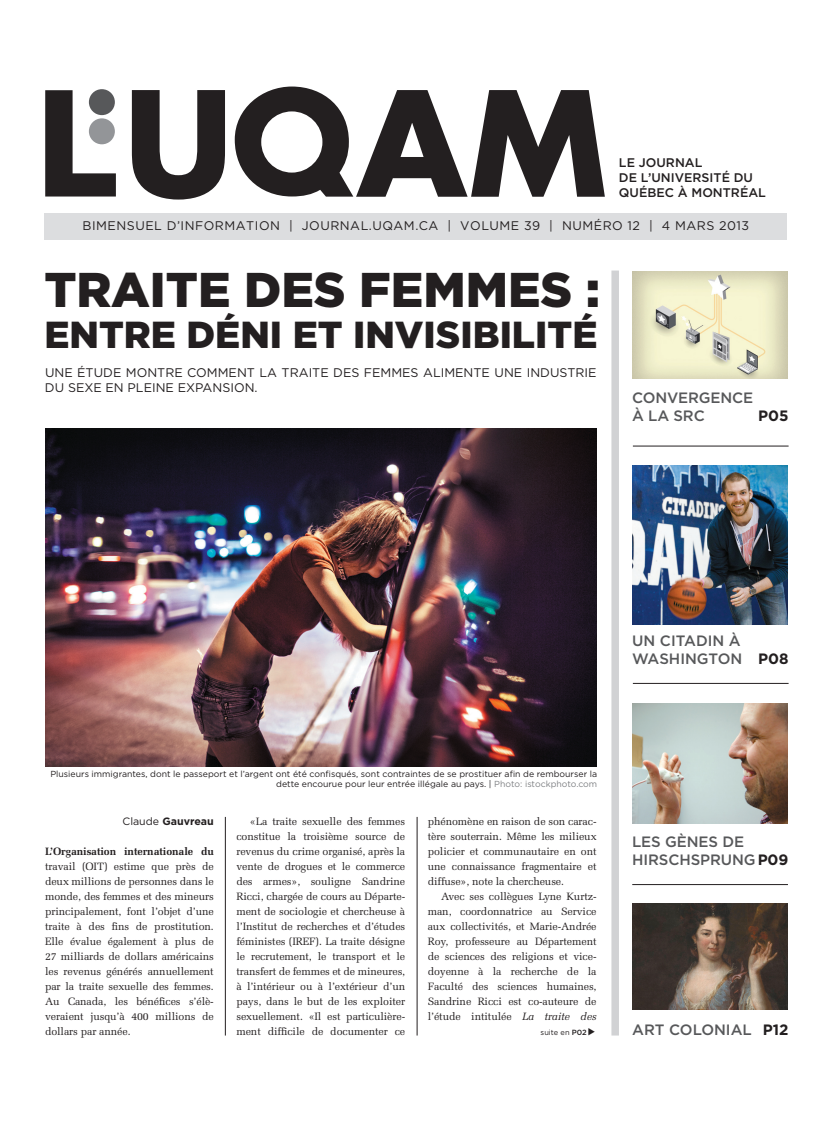
<style>
.page{position:relative;width:833px;height:1125px;background:#fff}
.page>*{position:absolute;margin:0;border:0;box-sizing:border-box;transform-origin:0 0}
.t1{font:900 48.75px "Gotham";color:#231f20}
.t2{font:900 37.62px "Gotham";color:#231f20}
.t3{font:500 15px "Gotham";letter-spacing:-.005em;color:#57585a}
.t4{font:700 15px "Gotham";color:#231f20}
.t5{font:12.5px "Gotham";letter-spacing:.04em;color:#231f20}
.t6{font:500 12.5px/15px "Gotham";color:#231f20}
.t7{font:10.62px/15px "Melior";letter-spacing:-.01em;color:#231f20;text-align:justify}
.t8{font:700 10.62px "Melior";letter-spacing:-.01em;color:#231f20}
.t9{font:700 10.62px "Gotham";color:#231f20}
.t10{font:8.75px/10px "Gotham";color:#231f20;text-align:right}
.t11{font:7.5px "Gotham";color:#231f20}
.s1{color:#808285}
.s2{font-weight:400}
.s3{font-style:italic}
.s4{font-weight:500}
.s5{font-weight:500;color:#57585a}
</style>
<div class="page">
<div style="left:44px;top:213px;width:743px;height:27px;background:#dcdddf"></div>
<svg style="left:132px;top:90px;width:93px;height:110px"></svg>
<svg style="left:45px;top:90px;width:71px;height:107px"></svg>
<div style="left:89px;top:89px;width:26px;height:26px;background:#57585a;border-radius:50%"></div>
<div style="left:89px;top:118px;width:26px;height:26px;background:#939598;border-radius:50%"></div>
<svg style="left:235px;top:87px;width:370px;height:110px"></svg>
<div style="left:611px;top:271px;width:8px;height:765px;background:#d1d2d4"></div>
<hr style="left:632px;top:683px;width:156px;height:1px;background:#231f20">
<hr style="left:632px;top:446px;width:156px;height:1px;background:#231f20">
<img style="left:632px;top:903px;width:156px;height:107px">
<img style="left:632px;top:271px;width:156px;height:108px">
<img style="left:632px;top:466px;width:155px;height:159px">
<img style="left:632px;top:703px;width:156px;height:120px">
<hr style="left:225px;top:817px;width:1px;height:219px;background:#231f20">
<hr style="left:417px;top:817px;width:1px;height:219px;background:#231f20">
<hr style="left:632px;top:884px;width:156px;height:1px;background:#231f20">
<img style="left:45px;top:429px;width:551px;height:338px">
<p class="t6" style="left:619px;top:155px;width:148px">LE JOURNAL<br>DE L’UNIVERSITÉ DU<br>QUÉBEC À MONTRÉAL</p>
<p class="t5" style="left:83px;top:219px;width:238px">BIMENSUEL D’INFORMATION | journal</p>
<p class="t5" style="left:369px;top:219px;width:381px">.UQAM.CA | VOLUME 39 | NUMÉRO 12 | 4 MARS 2013</p>
<h1 class="t1" style="left:44px;top:261px;width:557px">TRAITE DES FEMMES :</h1>
<h2 class="t2" style="left:44px;top:313px;width:554px">ENTRE DÉNI ET INVISIBILITÉ</h2>
<p class="t5" style="left:45px;top:366px;width:42px">Une étude</p>
<p class="t5" style="left:126px;top:366px;width:11px">montre</p>
<p class="t5" style="left:187px;top:366px;width:11px">comment</p>
<p class="t5" style="left:259px;top:366px;width:31px">la traite</p>
<p class="t5" style="left:333px;top:366px;width:10px">des</p>
<p class="t5" style="left:364px;top:366px;width:10px">femmes</p>
<p class="t5" style="left:423px;top:366px;width:10px">alimente</p>
<p class="t5" style="left:494px;top:366px;width:10px">une</p>
<p class="t5" style="left:526px;top:366px;width:9px">industrie</p>
<p class="t5" style="left:45px;top:381px;width:100px">du sexeen pleine</p>
<p class="t5" style="left:178px;top:381px;width:35px">expansion</p>
<p class="t5" style="left:254px;top:381px;width:5px">.</p>
<h3 class="t3" style="left:632px;top:389px;width:12px">CONVER</h3>
<h3 class="t3" style="left:698px;top:389px;width:23px">GENCE</h3>
<h3 class="t3" style="left:632px;top:407px;width:50px">ÀLA SRC</h3>
<h3 class="t4" style="left:758px;top:407px;width:32px">P05</h3>
<h3 class="t3" style="left:632px;top:633px;width:38px">UN CITADIN</h3>
<h3 class="t3" style="left:728px;top:633px;width:10px">À</h3>
<h3 class="t3" style="left:632px;top:651px;width:88px">WASHINGTON</h3>
<h3 class="t4" style="left:758px;top:650px;width:32px">P08</h3>
<p class="t10" style="left:50px;top:769px;width:548px">Plusieurs immigrantes, dont le passeport et l’argent ont été confisqués, sont contraintes de se prostituer afin de rembourser la dette encourue pour leur entrée illégale au pays. | <span class="s1">Photo: istockphoto.com</span></p>
<p class="t9" style="left:122px;top:815px;width:93px"><span class="s2">Claude</span> Gauvreau</p>
<p class="t8" style="left:45px;top:845px;width:170px">L’Organisation internationale du</p>
<p class="t7" style="left:45px;top:859px;width:170px">travail (OIT) estime que près de deux millions de personnes dans le monde, des femmes et des mineurs principalement, font l’objet d’une traite à des fins de prostitution.<br>Elle évalue également à plus de 27 milliards de dollars américains les revenus générés annuellement par la traite sexuelle des femmes.<br>Au Canada, les bénéfices s’élè&shy;veraient jusqu’à 400 millions de dollars par année.</p>
<p class="t7" style="left:236px;top:814px;width:170px;text-indent:14px">«La traite sexuelle des femmes constitue la troisième source de revenus du crime organisé, après la vente de drogues et le commerce des armes», souligne Sandrine Ricci, chargée de cours au Départe&shy;ment de sociologie et chercheuse à l’Institut de recherches et d’études féministes (IREF). La traite désigne le recrutement, le transport et le transfert de femmes et de mineures, à l’intérieur ou à l’extérieur d’un pays, dans le but de les exploiter sexuellement. «Il est particulière&shy;ment difficile de documenter ce</p>
<p class="t7" style="left:428px;top:814px;width:170px">phénomène en raison de son carac&shy;tère souterrain. Même les milieux policier et communautaire en ont une connaissance fragmentaire et diffuse», note la chercheuse.</p>
<p class="t7" style="left:428px;top:889px;width:170px;text-indent:13px">Avec ses collègues Lyne Kurtz&shy;man, coordonnatrice au Service aux collectivités, et Marie-Andrée Roy, professeure au Département de sciences des religions et vice&shy;doyenne à la recherche de la Faculté des sciences humaines, Sandrine Ricci est co-auteure de l’étude intitulée <span class="s3">La traite des</span></p>
<p class="t11" style="left:540px;top:1028px;width:48px">suite en <span class="s4">P02</span></p>
<h3 class="t3" style="left:632px;top:833px;width:10px">LES</h3>
<h3 class="t3" style="left:665px;top:833px;width:33px">GÈNES</h3>
<h3 class="t3" style="left:722px;top:833px;width:11px">DE</h3>
<h3 class="t3" style="left:632px;top:851px;width:21px">HIRSC</h3>
<h3 class="t3" style="left:679px;top:851px;width:43px">HSPRUN</h3>
<h3 class="t4" style="left:743px;top:851px;width:46px"><span class="s5">G</span>P09</h3>
<h3 class="t3" style="left:632px;top:1022px;width:12px">ART</h3>
<h3 class="t3" style="left:669px;top:1022px;width:11px">COLONIAL</h3>
<h3 class="t4" style="left:762px;top:1021px;width:27px">P12</h3>
</div>
